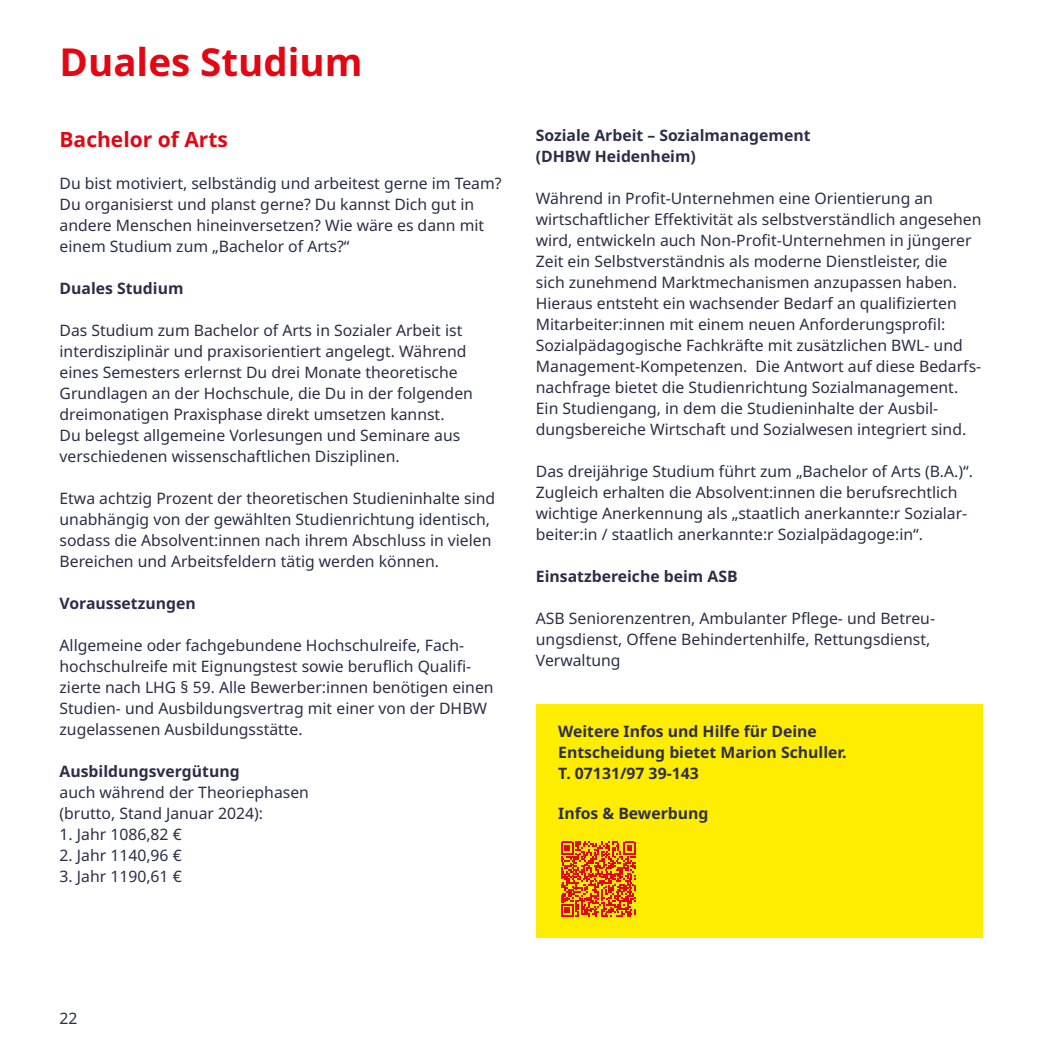
<style>
.page{position:relative;width:1042px;height:1042px;background:#fff}
.page>*{position:absolute;margin:0;border:0;box-sizing:border-box;transform-origin:0 0}
.t1{font:700 38.5px "Noto Sans";color:#e30613}
.t2{font:700 21px "Noto Sans";color:#e30613}
.t3{font:15.75px/21px "Noto Sans";color:#2c2d48}
.t4{font:700 15.75px/21px "Noto Sans";color:#2c2d48}
</style>
<div class="page">
<div style="left:536px;top:704px;width:446px;height:234px;background:#ffed00"></div>
<svg style="left:561px;top:841px;width:75px;height:76px"></svg>
<h1 class="t1" style="left:60px;top:40px;width:305px">Duales Studium</h1>
<h2 class="t2" style="left:60px;top:127px;width:170px">Bachelor of Arts</h2>
<p class="t3" style="left:60px;top:173px;width:444px">Du bist motiviert, selbständig und arbeitest gerne im Team?<br>Du organisierst und planst gerne? Du kannst Dich gut in andere Menschen hineinversetzen? Wie wäre es dann mit einem Studium zum „Bachelor of Arts?“</p>
<p class="t4" style="left:60px;top:278px;width:125px">Duales Studium</p>
<p class="t3" style="left:60px;top:320px;width:415px">Das Studium zum Bachelor of Arts in Sozialer Arbeit ist interdisziplinär und praxisorientiert angelegt. Während eines Semesters erlernst Du drei Monate theoretische Grundlagen an der Hochschule, die Du in der folgenden dreimonatigen Praxisphase direkt umsetzen kannst.<br>Du belegst allgemeine Vorlesungen und Seminare aus verschiedenen wissenschaftlichen Disziplinen.</p>
<p class="t3" style="left:60px;top:487px;width:437px">Etwa achtzig Prozent der theoretischen Studieninhalte sind unabhängig von der gewählten Studienrichtung identisch, sodass die Absolvent:innen nach ihrem Abschluss in vielen Bereichen und Arbeitsfeldern tätig werden können.</p>
<p class="t4" style="left:60px;top:592px;width:138px">Voraussetzungen</p>
<p class="t3" style="left:60px;top:634px;width:436px">Allgemeine oder fachgebundene Hochschulreife, Fach&shy;hochschulreife mit Eignungstest sowie beruflich Qualifi&shy;zierte nach LHG § 59. Alle Bewerber:innen benötigen einen Studien- und Ausbildungsvertrag mit einer von der DHBW zugelassenen Ausbildungsstätte.</p>
<p class="t4" style="left:60px;top:760px;width:182px">Ausbildungsvergütung</p>
<p class="t3" style="left:60px;top:781px;width:251px">auch während der Theoriephasen (brutto, Stand Januar 2024):</p>
<p class="t3" style="left:60px;top:823px;width:124px">1. Jahr 1086,82 €</p>
<p class="t3" style="left:60px;top:844px;width:124px">2. Jahr 1140,96 €</p>
<p class="t3" style="left:60px;top:865px;width:124px">3. Jahr 1190,61 €</p>
<p class="t4" style="left:536px;top:125px;width:276px">Soziale Arbeit – Sozialmanagement (DHBW Heidenheim)</p>
<p class="t3" style="left:536px;top:188px;width:447px">Während in Profit-Unternehmen eine Orientierung an wirtschaftlicher Effektivität als selbstverständlich angesehen wird, entwickeln auch Non-Profit-Unternehmen in jüngerer Zeit ein Selbstverständnis als moderne Dienstleister, die<br>sich zunehmend Marktmechanismen anzupassen haben.<br>Hieraus entsteht ein wachsender Bedarf an qualifizierten Mitarbeiter:innen mit einem neuen Anforderungsprofil:<br>Sozialpädagogische Fachkräfte mit zusätzlichen BWL- und Management-Kompetenzen. Die Antwort auf diese Bedarfs&shy;nachfrage bietet die Studienrichtung Sozialmanagement.<br>Ein Studiengang, in dem die Studieninhalte der Ausbil&shy;dungsbereiche Wirtschaft und Sozialwesen integriert sind.</p>
<p class="t3" style="left:536px;top:461px;width:438px">Das dreijährige Studium führt zum „Bachelor of Arts (B.A.)“.<br>Zugleich erhalten die Absolvent:innen die berufsrechtlich wichtige Anerkennung als „staatlich anerkannte:r Sozialar&shy;beiter:in / staatlich anerkannte:r Sozialpädagoge:in“.</p>
<p class="t4" style="left:536px;top:566px;width:203px">Einsatzbereiche beim ASB</p>
<p class="t3" style="left:536px;top:608px;width:401px">ASB Seniorenzentren, Ambulanter Pflege- und Betreu&shy;ungsdienst, Offene Behindertenhilfe, Rettungsdienst,<br>Verwaltung</p>
<p class="t4" style="left:558px;top:721px;width:290px">Weitere Infos und Hilfe für Deine<br>Entscheidung bietet Marion Schuller.<br>T. 07131/97 39-143</p>
<p class="t4" style="left:558px;top:803px;width:152px">Infos &amp; Bewerbung</p>
<p class="t3" style="left:60px;top:1008px;width:20px">22</p>
</div>
